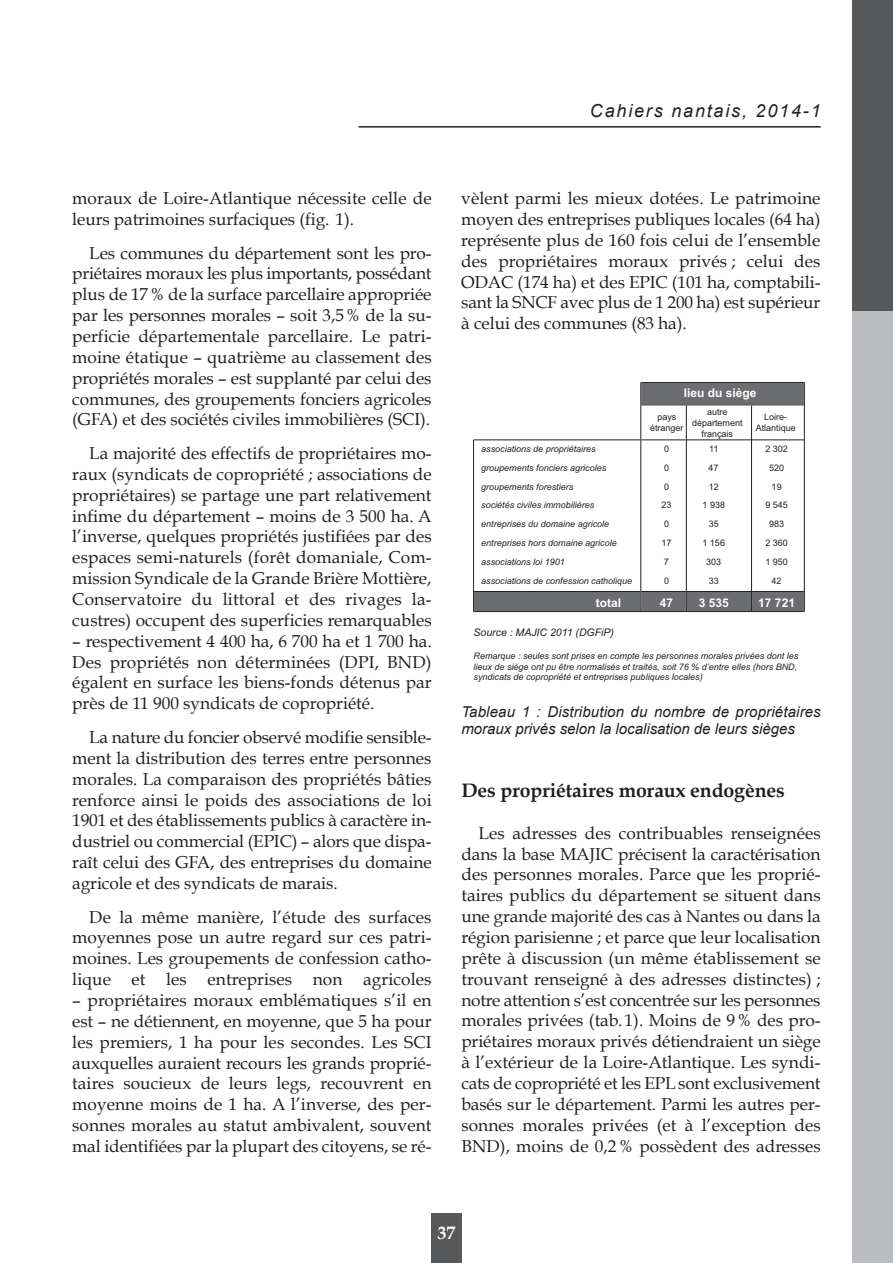
<style>
.page{position:relative;width:893px;height:1263px;background:#fff}
.page>*{position:absolute;margin:0;border:0;box-sizing:border-box;transform-origin:0 0}
.t1{font:700 19.5px "Book Antiqua";letter-spacing:-.005em;color:#231f20}
.t2{font:italic 18px "Arial";letter-spacing:.1em;color:#231f20}
.t3{font:700 18px "Book Antiqua";color:#fff}
.t4{font:17.25px/20.9px "Book Antiqua";color:#231f20;text-align:justify}
.t5{font:italic 15px/16.5px "Arial";color:#231f20}
.t6{font:700 12px "Arial";color:#fff}
.t7{font:italic 10.5px "Arial";color:#231f20}
.t8{font:italic 9px/18.9px "Arial";color:#231f20}
.t9{font:9px/18.9px "Arial";color:#231f20;text-align:center}
</style>
<div class="page">
<hr style="left:359px;top:126px;width:462px;height:2px;background:#231f20">
<div style="left:853px;top:0;width:40px;height:311px;background:#57585a"></div>
<div style="left:853px;top:311px;width:40px;height:638px;background:#bcbdc0"></div>
<div style="left:853px;top:949px;width:40px;height:314px;background:#bcbdc0"></div>
<div style="left:432px;top:1213px;width:30px;height:50px;background:#57585a"></div>
<div style="left:641px;top:382px;width:163px;height:23px;background:#6c6d70"></div>
<div style="left:474px;top:591px;width:330px;height:20px;background:#6c6d70"></div>
<hr style="left:474px;top:440px;width:330px;height:1px;background:#231f20">
<hr style="left:474px;top:591px;width:330px;height:1px;background:#231f20">
<hr style="left:641px;top:382px;width:1px;height:229px;background:#231f20">
<hr style="left:686px;top:405px;width:1px;height:206px;background:#231f20">
<hr style="left:751px;top:405px;width:1px;height:206px;background:#231f20">
<hr style="left:473px;top:440px;width:1px;height:171px;background:#231f20">
<hr style="left:474px;top:611px;width:330px;height:1px;background:#231f20">
<hr style="left:641px;top:405px;width:163px;height:1px;background:#231f20">
<hr style="left:804px;top:382px;width:1px;height:229px;background:#231f20">
<hr style="left:641px;top:382px;width:163px;height:1px;background:#231f20">
<p class="t4" style="left:72px;top:188px;width:361px">moraux de Loire-Atlantique nécessite celle de leurs patrimoines surfaciques (fig. 1).</p>
<p class="t4" style="left:72px;top:243px;width:361px;text-indent:17px">Les communes du département sont les pro&shy;priétaires moraux les plus importants, possédant plus de 17 % de la surface parcellaire appropriée par les personnes morales – soit 3,5 % de la su&shy;perficie départementale parcellaire. Le patri&shy;moine étatique – quatrième au classement des propriétés morales – est supplanté par celui des communes, des groupements fonciers agricoles (GFA) et des sociétés civiles immobilières (SCI).</p>
<p class="t4" style="left:72px;top:443px;width:361px;text-indent:17px">La majorité des effectifs de propriétaires mo&shy;raux (syndicats de copropriété ; associations de propriétaires) se partage une part relativement infime du département – moins de 3 500 ha. A l’inverse, quelques propriétés justifiées par des espaces semi-naturels (forêt domaniale, Com&shy;mission Syndicale de la Grande Brière Mottière, Conservatoire du littoral et des rivages la&shy;custres) occupent des superficies remarquables</p>
<p class="t4" style="left:72px;top:631px;width:361px">– respectivement 4 400 ha, 6 700 ha et 1 700 ha.<br>Des propriétés non déterminées (DPI, BND) égalent en surface les biens-fonds détenus par près de 11 900 syndicats de copropriété.</p>
<p class="t4" style="left:72px;top:727px;width:361px;text-indent:17px">La nature du foncier observé modifie sensible&shy;ment la distribution des terres entre personnes morales. La comparaison des propriétés bâties renforce ainsi le poids des associations de loi 1901 et des établissements publics à caractère in&shy;dustriel ou commercial (EPIC) – alors que dispa&shy;raît celui des GFA, des entreprises du domaine agricole et des syndicats de marais.</p>
<p class="t4" style="left:72px;top:906px;width:361px;text-indent:17px">De la même manière, l’étude des surfaces moyennes pose un autre regard sur ces patri&shy;moines. Les groupements de confession catho&shy;lique et les entreprises non agricoles</p>
<p class="t4" style="left:72px;top:990px;width:361px">– propriétaires moraux emblématiques s’il en est – ne détiennent, en moyenne, que 5 ha pour les premiers, 1 ha pour les secondes. Les SCI auxquelles auraient recours les grands proprié&shy;taires soucieux de leurs legs, recouvrent en moyenne moins de 1 ha. A l’inverse, des per&shy;sonnes morales au statut ambivalent, souvent mal identifiées par la plupart des citoyens, se ré-</p>
<p class="t2" style="left:590px;top:101px;width:232px">Cahiers nantais, 2014-1</p>
<p class="t4" style="left:461px;top:188px;width:361px">vèlent parmi les mieux dotées. Le patrimoine moyen des entreprises publiques locales (64 ha) représente plus de 160 fois celui de l’ensemble des propriétaires moraux privés ; celui des ODAC (174 ha) et des EPIC (101 ha, comptabili&shy;sant la SNCF avec plus de 1 200 ha) est supérieur à celui des communes (83 ha).</p>
<p class="t6" style="left:684px;top:385px;width:74px">lieu du siège</p>
<p class="t8" style="left:481px;top:439px;width:127px">associations de propriétaires groupements fonciers agricoles groupements forestiers</p>
<p class="t8" style="left:481px;top:496px;width:153px">sociétés civiles immobilières entreprises du domaine agricole entreprises hors domaine agricole associations loi 1901<br>associations de confession catholique</p>
<p class="t9" style="left:650px;top:412px;width:35px;line-height:10.8px">pays étranger</p>
<p class="t9" style="left:692px;top:407px;width:52px;line-height:10.8px">autre département français</p>
<p class="t9" style="left:756px;top:412px;width:42px;line-height:10.8px">Loire-<br>Atlantique</p>
<p class="t9" style="left:664px;top:439px;width:7px;text-align:justify">0<br>0<br>0</p>
<p class="t9" style="left:661px;top:496px;width:12px;text-align:left">23<br>0<br>17<br>7<br>0</p>
<p class="t9" style="left:709px;top:439px;width:12px;text-align:justify">11<br>47<br>12</p>
<p class="t9" style="left:702px;top:496px;width:24px">1 938<br>35<br>1 156<br>303<br>33</p>
<p class="t9" style="left:765px;top:439px;width:24px">2 302<br>520<br>19</p>
<p class="t9" style="left:765px;top:496px;width:24px">9 545<br>983<br>2 360<br>1 950<br>42</p>
<p class="t6" style="left:596px;top:595px;width:27px">total</p>
<p class="t6" style="left:660px;top:595px;width:15px">47</p>
<p class="t6" style="left:699px;top:595px;width:32px">3 535</p>
<p class="t6" style="left:758px;top:595px;width:38px">17 721</p>
<p class="t7" style="left:474px;top:625px;width:142px">Source : MAJIC 2011 (DGFiP)</p>
<p class="t8" style="left:474px;top:650px;width:326px;line-height:10.8px;text-align:justify">Remarque : seules sont prises en compte les personnes morales privées dont les lieux de siège ont pu être normalisés et traités, soit 76 % d’entre elles (hors BND, syndicats de copropriété et entreprises publiques locales)</p>
<p class="t5" style="left:461px;top:704px;width:361px">Tableau 1 : Distribution du nombre de propriétaires moraux privés selon la localisation de leurs sièges</p>
<p class="t1" style="left:461px;top:779px;width:325px">Des propriétaires moraux endogènes</p>
<p class="t4" style="left:461px;top:823px;width:361px;text-indent:17px">Les adresses des contribuables renseignées dans la base MAJIC précisent la caractérisation des personnes morales. Parce que les proprié&shy;taires publics du département se situent dans une grande majorité des cas à Nantes ou dans la région parisienne ; et parce que leur localisation prête à discussion (un même établissement se trouvant renseigné à des adresses distinctes) ; notre attention s’est concentrée sur les personnes morales privées (tab.1). Moins de 9 % des pro&shy;priétaires moraux privés détiendraient un siège à l’extérieur de la Loire-Atlantique. Les syndi&shy;cats de copropriété et les EPL sont exclusivement basés sur le département. Parmi les autres per&shy;sonnes morales privées (et à l’exception des BND), moins de 0,2 % possèdent des adresses</p>
<p class="t3" style="left:438px;top:1222px;width:19px">37</p>
</div>
